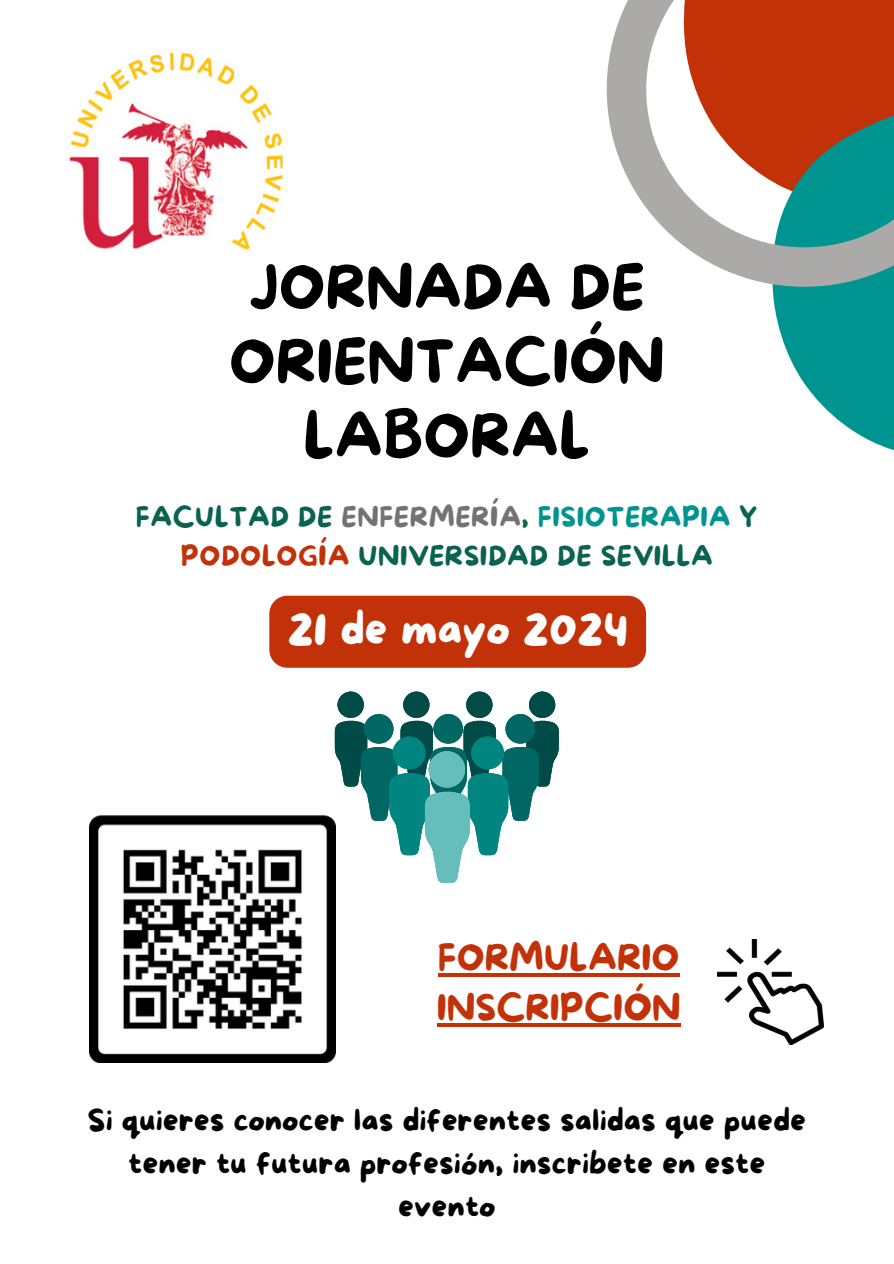
<style>
.page{position:relative;width:894px;height:1264px;background:#fff}
.page>*{position:absolute;margin:0;border:0;box-sizing:border-box;transform-origin:0 0}
.t1{font:60px/74.2px "More Sugar";color:#000;text-align:center}
.t2{font:45px "More Sugar";color:#fff}
.t3{font:36px/49.5px "More Sugar";color:#c33108}
.t4{font:31.05px/42.9px "More Sugar";color:#000;text-align:center}
.t5{font:27px/39.3px "More Sugar";letter-spacing:.02em;color:#0a6250;text-align:center}
.s1{color:#737373}
.s2{color:#009490}
.s3{color:#c33108}
</style>
<div class="page">
<svg style="left:772px;top:287px;width:121px;height:163px"></svg>
<svg style="left:606px;top:0;width:287px;height:287px"></svg>
<img style="left:69px;top:52px;width:215px;height:198px">
<svg style="left:335px;top:691px;width:223px;height:191px"></svg>
<div style="left:428px;top:751px;width:37px;height:36px;background:#66bebc;border-radius:50%"></div>
<img style="left:89px;top:816px;width:247px;height:246px">
<img style="left:717px;top:939px;width:106px;height:105px">
<hr style="left:438px;top:973px;width:241px;height:4px;background:#c33108">
<hr style="left:436px;top:1023px;width:244px;height:3px;background:#c33108">
<div style="left:269px;top:595px;width:377px;height:72px;background:#c33108;border-radius:18px"></div>
<p class="t1" style="left:229px;top:253px;width:437px">JORNADA DE<br>ORIENTACIÓN<br>LABORAL</p>
<h1 class="t5" style="left:136px;top:498px;width:623px">FACULTAD DE <span class="s1">ENFERMERÍA</span>, <span class="s2">FISIOTERAPIA</span> Y<br><span class="s3">PODOLOGÍA</span> UNIVERSIDAD DE SEVILLA</h1>
<p class="t2" style="left:287px;top:605px;width:342px">21 de mayo 2024</p>
<p class="t3" style="left:436px;top:935px;width:245px">FORMULARIO<br>INSCRIPCIÓN</p>
<h2 class="t4" style="left:88px;top:1100px;width:719px">Si quieres conocer las diferentes salidas que puede tener tu futura profesión, inscribete en este evento</h2>
</div>
